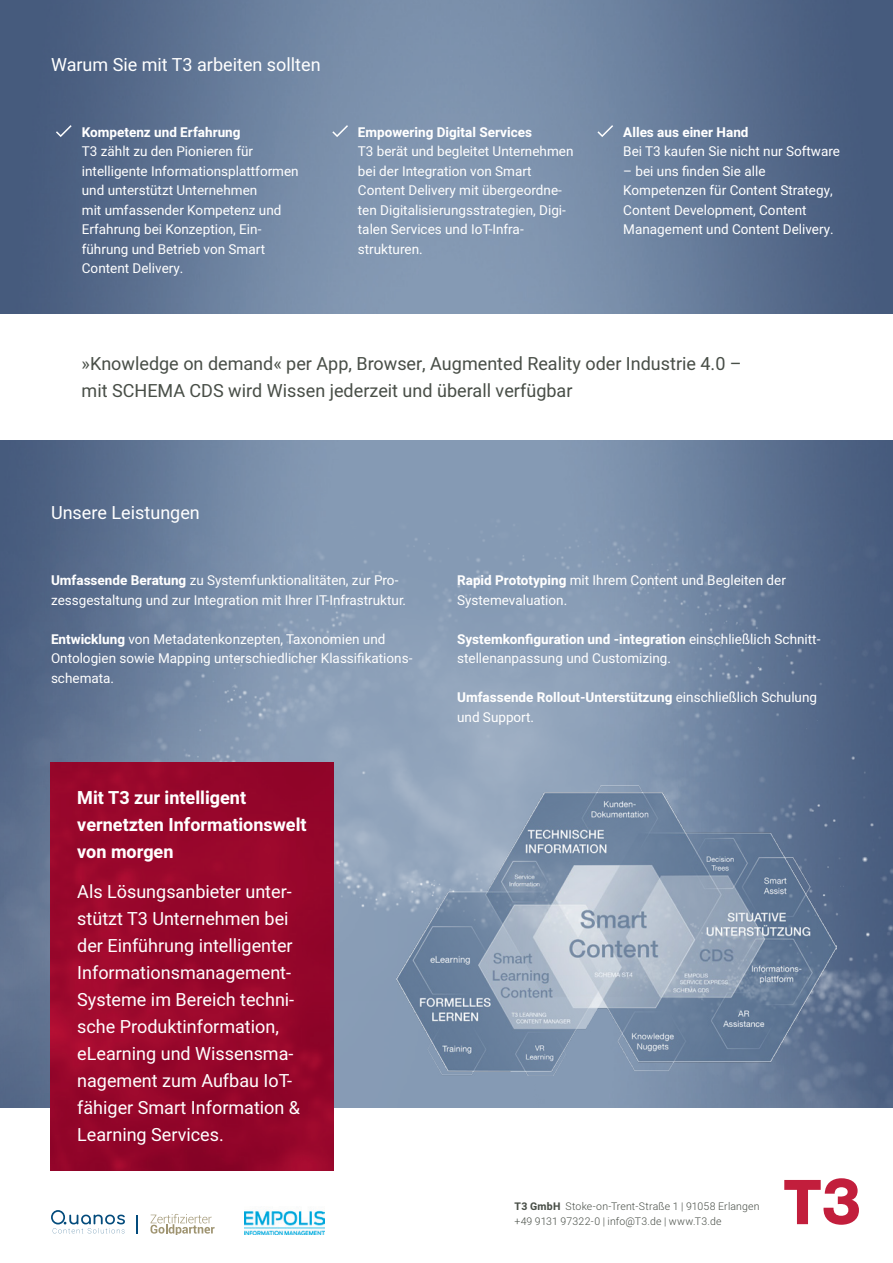
<style>
.page{position:relative;width:893px;height:1263px;background:#fff}
.page>*{position:absolute;margin:0;border:0;box-sizing:border-box;transform-origin:0 0}
.T3_S2_RoteBox_Fliess{font:18px/27px "Heebo";color:#fff}
.T3_S2_Text_neben_Log{font:18px/27px "Heebo";color:#484e47}
.T3_S2_RoteBox_Ende_v{font:700 18px/27px "Heebo";color:#fff}
.T3_S2_Subhead_weiß{font:18px "Heebo";color:#fff}
.T3_Fliess_weiß{font:13.5px/19.5px "Heebo";color:#fff}
.T3_Fliess_weiß-2{font:700 13.5px "Heebo";color:#fff}
.T3_Impressum{font:300 10.5px/15px "Heebo";letter-spacing:.015em;color:#484e47}
.s1{font-weight:700}
</style>
<div class="page">
<img style="left:0;top:0;width:893px;height:505px">
<img style="left:0;top:505px;width:893px;height:603px">
<svg style="left:784px;top:1178px;width:75px;height:47px"></svg>
<svg style="left:54px;top:124px;width:19px;height:14px"></svg>
<svg style="left:331px;top:124px;width:19px;height:14px"></svg>
<svg style="left:596px;top:124px;width:19px;height:14px"></svg>
<div style="left:0;top:315px;width:893px;height:125px;background:#fff"></div>
<svg style="left:137px;top:1215px;width:1px;height:18px"></svg>
<svg style="left:51px;top:1210px;width:74px;height:23px"></svg>
<svg style="left:150px;top:1214px;width:65px;height:20px"></svg>
<img style="left:244px;top:1210px;width:81px;height:24px">
<img style="left:396px;top:785px;width:441px;height:290px">
<img style="left:51px;top:762px;width:283px;height:409px">
<p class="T3_S2_Subhead_weiß" style="left:51px;top:52px;width:271px">Warum Sie mit T3 arbeiten sollten</p>
<p class="T3_Fliess_weiß-2" style="left:82px;top:122px;width:160px">Kompetenz und Erfahrung</p>
<p class="T3_Fliess_weiß" style="left:82px;top:141px;width:218px">T3 zählt zu den Pionieren für intelligente Informationsplattformen und unterstützt Unternehmen<br>mit umfassender Kompetenz und<br>Erfahrung bei Konzeption, Ein&shy;führung und Betrieb von Smart<br>Content Delivery.</p>
<p class="T3_Fliess_weiß-2" style="left:358px;top:122px;width:176px">Empowering Digital Services</p>
<p class="T3_Fliess_weiß" style="left:358px;top:141px;width:217px">T3 berät und begleitet Unternehmen bei der Integration von Smart<br>Content Delivery mit übergeordne&shy;ten Digitalisierungsstrategien, Digi&shy;talen Services und IoT-Infra&shy;strukturen.</p>
<p class="T3_Fliess_weiß-2" style="left:623px;top:122px;width:127px">Alles aus einer Hand</p>
<p class="T3_Fliess_weiß" style="left:623px;top:141px;width:218px">Bei T3 kaufen Sie nicht nur Software</p>
<p class="T3_Fliess_weiß" style="left:623px;top:161px;width:212px">– bei uns finden Sie alle<br>Kompetenzen für Content Strategy,<br>Content Development, Content<br>Management und Content Delivery.</p>
<p class="T3_S2_Text_neben_Log" style="left:82px;top:350px;width:662px">»Knowledge on demand« per App, Browser, Augmented Reality oder Industrie 4.0 – mit SCHEMA CDS wird Wissen jederzeit und überall verfügbar</p>
<p class="T3_S2_Subhead_weiß" style="left:51px;top:500px;width:150px">Unsere Leistungen</p>
<p class="T3_Fliess_weiß" style="left:51px;top:570px;width:356px"><span class="s1">Umfassende Beratung</span> zu Systemfunktionalitäten, zur Pro&shy;zessgestaltung und zur Integration mit Ihrer IT-Infrastruktur.</p>
<p class="T3_Fliess_weiß" style="left:51px;top:629px;width:363px"><span class="s1">Entwicklung</span> von Metadatenkonzepten, Taxonomien und -Ontologien sowie Mapping unterschiedlicher Klassifikations&shy;schemata.</p>
<p class="T3_S2_RoteBox_Ende_v" style="left:77px;top:784px;width:231px">Mit T3 zur intelligent vernetzten Informationswelt von morgen</p>
<p class="T3_S2_RoteBox_Fliess" style="left:77px;top:878px;width:224px">Als Lösungsanbieter unter&shy;stützt T3 Unternehmen bei der Einführung intelligenter<br>Informationsmanagement-<br>Systeme im Bereich techni&shy;sche Produktinformation, eLearning und Wissensma&shy;nagement zum Aufbau IoT&shy;fähiger Smart Information &amp;<br>Learning Services.</p>
<p class="T3_Fliess_weiß" style="left:457px;top:570px;width:330px"><span class="s1">Rapid Prototyping</span> mit Ihrem Content und Begleiten der<br>Systemevaluation.</p>
<p class="T3_Fliess_weiß" style="left:457px;top:629px;width:365px"><span class="s1">Systemkonfiguration und -integration</span> einschließlich Schnitt&shy;stellenanpassung und Customizing.</p>
<p class="T3_Fliess_weiß" style="left:457px;top:687px;width:361px"><span class="s1">Umfassende Rollout-Unterstützung</span> einschließlich Schulung und Support.</p>
<p class="T3_Impressum" style="left:514px;top:1198px;width:247px"><span class="s1">T3 GmbH</span> Stoke-on-Trent-Straße 1 | 91058 Erlangen +49 9131 97322-0 | info@T3.de | www.T3.de</p>
</div>
